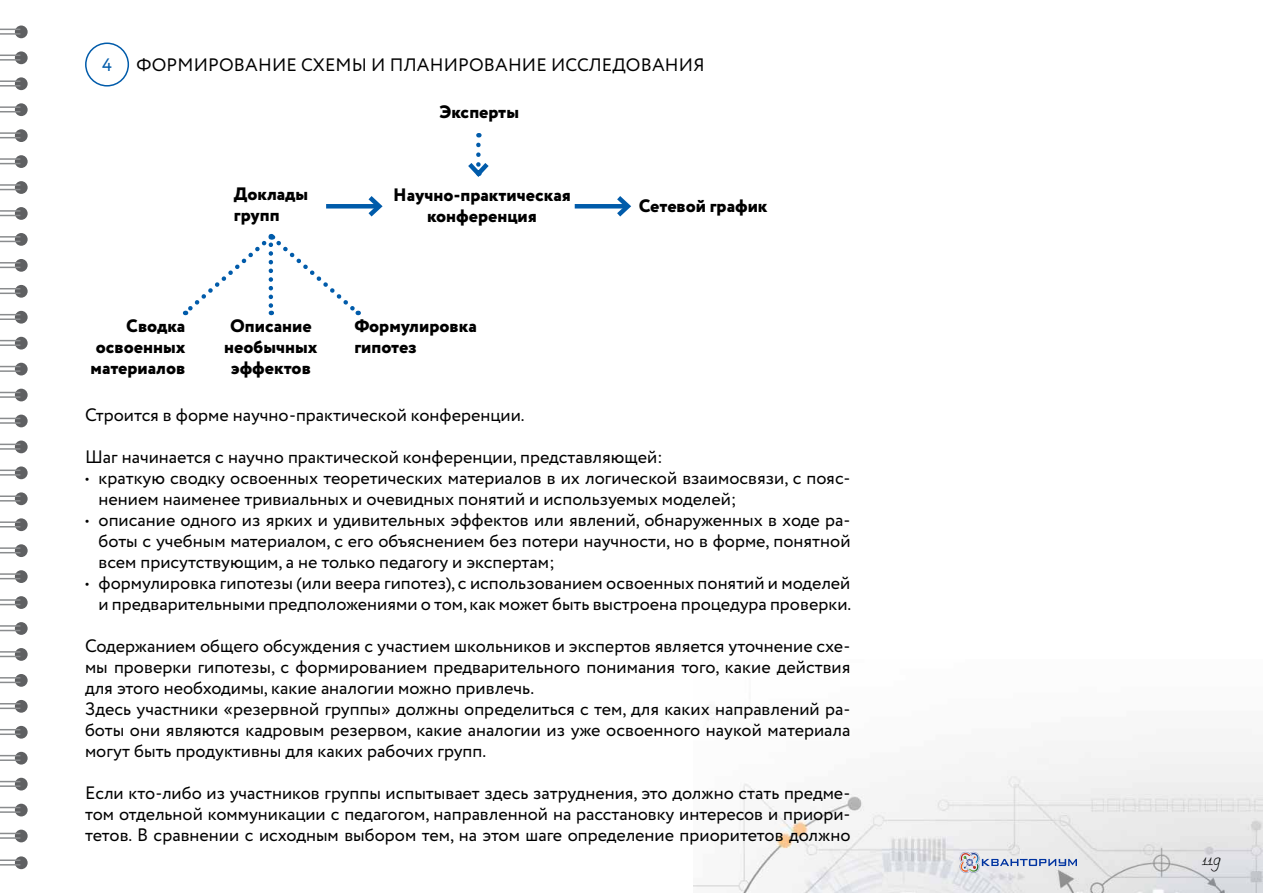
<style>
.page{position:relative;width:1263px;height:893px;background:#fff}
.page>*{position:absolute;margin:0;border:0;box-sizing:border-box;transform-origin:0 0}
.t1{font:18px/21px "Circe";color:#000}
.t2{font:800 18px/21px "Circe";color:#000;text-align:center}
.t3{font:18px "Circe";color:#005baa}
.t4{font:15px "Bad Script";color:#000}
</style>
<div class="page">
<img style="left:693px;top:708px;width:570px;height:185px">
<svg style="left:959px;top:851px;width:118px;height:22px;background:#c7ccda"></svg>
<div style="left:15px;top:26px;width:13px;height:12px;background:#5f6062;border-radius:50%"></div>
<svg style="left:0;top:29px;width:20px;height:1px"></svg>
<hr style="left:0;top:33px;width:20px;height:2px;background:#8a8c8e">
<svg style="left:15px;top:51px;width:13px;height:13px"></svg>
<svg style="left:0;top:55px;width:20px;height:1px"></svg>
<hr style="left:0;top:59px;width:20px;height:2px;background:#8a8c8e">
<div style="left:15px;top:77px;width:13px;height:13px;background:#5f6062;border-radius:50%"></div>
<hr style="left:0;top:80px;width:20px;height:2px;background:#8a8c8e">
<hr style="left:0;top:85px;width:20px;height:2px;background:#8a8c8e">
<svg style="left:15px;top:103px;width:13px;height:13px"></svg>
<hr style="left:0;top:106px;width:20px;height:2px;background:#8a8c8e">
<svg style="left:0;top:111px;width:20px;height:1px"></svg>
<svg style="left:15px;top:129px;width:13px;height:13px"></svg>
<hr style="left:0;top:132px;width:20px;height:2px;background:#8a8c8e">
<svg style="left:0;top:137px;width:20px;height:1px"></svg>
<svg style="left:15px;top:155px;width:13px;height:13px"></svg>
<hr style="left:0;top:158px;width:20px;height:2px;background:#8a8c8e">
<svg style="left:0;top:163px;width:20px;height:1px"></svg>
<svg style="left:15px;top:181px;width:13px;height:13px"></svg>
<hr style="left:0;top:184px;width:20px;height:2px;background:#8a8c8e">
<svg style="left:0;top:189px;width:20px;height:1px"></svg>
<div style="left:15px;top:207px;width:13px;height:13px;background:#5f6062;border-radius:50%"></div>
<hr style="left:0;top:210px;width:20px;height:2px;background:#8a8c8e">
<svg style="left:0;top:215px;width:20px;height:1px"></svg>
<svg style="left:15px;top:233px;width:13px;height:13px"></svg>
<hr style="left:0;top:236px;width:20px;height:2px;background:#8a8c8e">
<svg style="left:0;top:241px;width:20px;height:1px"></svg>
<svg style="left:15px;top:259px;width:13px;height:13px"></svg>
<hr style="left:0;top:262px;width:20px;height:2px;background:#8a8c8e">
<svg style="left:0;top:267px;width:20px;height:1px"></svg>
<svg style="left:15px;top:285px;width:13px;height:13px"></svg>
<svg style="left:0;top:288px;width:20px;height:6px"></svg>
<svg style="left:15px;top:311px;width:13px;height:13px"></svg>
<svg style="left:0;top:314px;width:20px;height:1px"></svg>
<hr style="left:0;top:318px;width:20px;height:2px;background:#8a8c8e">
<svg style="left:15px;top:337px;width:13px;height:13px"></svg>
<svg style="left:0;top:340px;width:20px;height:1px"></svg>
<hr style="left:0;top:344px;width:20px;height:2px;background:#8a8c8e">
<div style="left:15px;top:363px;width:13px;height:12px;background:#5f6062;border-radius:50%"></div>
<svg style="left:0;top:366px;width:20px;height:1px"></svg>
<hr style="left:0;top:370px;width:20px;height:2px;background:#8a8c8e">
<div style="left:15px;top:389px;width:13px;height:12px;background:#5f6062;border-radius:50%"></div>
<svg style="left:0;top:392px;width:20px;height:1px"></svg>
<hr style="left:0;top:396px;width:20px;height:2px;background:#8a8c8e">
<div style="left:15px;top:415px;width:13px;height:12px;background:#5f6062;border-radius:50%"></div>
<svg style="left:0;top:418px;width:20px;height:1px"></svg>
<hr style="left:0;top:422px;width:20px;height:2px;background:#8a8c8e">
<div style="left:15px;top:441px;width:13px;height:12px;background:#5f6062;border-radius:50%"></div>
<svg style="left:0;top:444px;width:20px;height:1px"></svg>
<hr style="left:0;top:448px;width:20px;height:2px;background:#8a8c8e">
<svg style="left:15px;top:466px;width:13px;height:13px"></svg>
<svg style="left:0;top:470px;width:20px;height:1px"></svg>
<hr style="left:0;top:474px;width:20px;height:2px;background:#8a8c8e">
<div style="left:15px;top:492px;width:13px;height:13px;background:#5f6062;border-radius:50%"></div>
<hr style="left:0;top:495px;width:20px;height:2px;background:#8a8c8e">
<hr style="left:0;top:500px;width:20px;height:2px;background:#8a8c8e">
<svg style="left:15px;top:518px;width:13px;height:13px"></svg>
<hr style="left:0;top:521px;width:20px;height:2px;background:#8a8c8e">
<svg style="left:0;top:526px;width:20px;height:1px"></svg>
<svg style="left:15px;top:544px;width:13px;height:13px"></svg>
<hr style="left:0;top:547px;width:20px;height:2px;background:#8a8c8e">
<svg style="left:0;top:552px;width:20px;height:1px"></svg>
<svg style="left:15px;top:570px;width:13px;height:13px"></svg>
<hr style="left:0;top:573px;width:20px;height:2px;background:#8a8c8e">
<svg style="left:0;top:578px;width:20px;height:1px"></svg>
<svg style="left:15px;top:596px;width:13px;height:13px"></svg>
<hr style="left:0;top:599px;width:20px;height:2px;background:#8a8c8e">
<svg style="left:0;top:604px;width:20px;height:1px"></svg>
<div style="left:15px;top:622px;width:13px;height:13px;background:#5f6062;border-radius:50%"></div>
<hr style="left:0;top:625px;width:20px;height:2px;background:#8a8c8e">
<svg style="left:0;top:630px;width:20px;height:1px"></svg>
<div style="left:15px;top:648px;width:13px;height:13px;background:#5f6062;border-radius:50%"></div>
<hr style="left:0;top:651px;width:20px;height:2px;background:#8a8c8e">
<svg style="left:0;top:656px;width:20px;height:1px"></svg>
<svg style="left:15px;top:674px;width:13px;height:13px"></svg>
<hr style="left:0;top:677px;width:20px;height:2px;background:#8a8c8e">
<svg style="left:0;top:682px;width:20px;height:1px"></svg>
<svg style="left:15px;top:700px;width:13px;height:13px"></svg>
<svg style="left:0;top:703px;width:20px;height:6px"></svg>
<svg style="left:15px;top:726px;width:13px;height:13px"></svg>
<svg style="left:0;top:729px;width:20px;height:1px"></svg>
<hr style="left:0;top:733px;width:20px;height:2px;background:#8a8c8e">
<svg style="left:15px;top:752px;width:13px;height:13px"></svg>
<svg style="left:0;top:755px;width:20px;height:1px"></svg>
<hr style="left:0;top:759px;width:20px;height:2px;background:#8a8c8e">
<div style="left:15px;top:778px;width:13px;height:12px;background:#5f6062;border-radius:50%"></div>
<svg style="left:0;top:781px;width:20px;height:1px"></svg>
<hr style="left:0;top:785px;width:20px;height:2px;background:#8a8c8e">
<div style="left:15px;top:804px;width:13px;height:12px;background:#5f6062;border-radius:50%"></div>
<svg style="left:0;top:807px;width:20px;height:1px"></svg>
<hr style="left:0;top:811px;width:20px;height:2px;background:#8a8c8e">
<div style="left:15px;top:830px;width:13px;height:12px;background:#5f6062;border-radius:50%"></div>
<svg style="left:0;top:833px;width:20px;height:1px"></svg>
<hr style="left:0;top:837px;width:20px;height:2px;background:#8a8c8e">
<div style="left:15px;top:856px;width:13px;height:13px;background:#5f6062;border-radius:50%"></div>
<hr style="left:0;top:859px;width:20px;height:2px;background:#8a8c8e">
<hr style="left:0;top:864px;width:20px;height:2px;background:#8a8c8e">
<div style="left:85px;top:43px;width:44px;height:44px;border:2px solid #005baa;border-radius:50%"></div>
<svg style="left:468px;top:145px;width:21px;height:32px"></svg>
<div style="left:575px;top:204px;width:53px;height:5px;background:#005baa"></div>
<svg style="left:612px;top:196px;width:19px;height:21px"></svg>
<div style="left:326px;top:204px;width:53px;height:5px;background:#005baa"></div>
<svg style="left:364px;top:196px;width:19px;height:21px"></svg>
<svg style="left:182px;top:234px;width:179px;height:82px"></svg>
<p class="t3" style="left:102px;top:53px;width:11px">4</p>
<p class="t1" style="left:137px;top:55px;width:569px">Формирование схемы и планирование исследования</p>
<p class="t2" style="left:439px;top:103px;width:81px">Эксперты</p>
<p class="t2" style="left:234px;top:185px;width:76px;text-align:left">Доклады групп</p>
<p class="t2" style="left:639px;top:196px;width:130px">Сетевой график</p>
<p class="t2" style="left:393px;top:186px;width:179px">Научно-практическая конференция</p>
<p class="t2" style="left:91px;top:316px;width:96px;text-align:justify;text-indent:36px">Сводка освоенных материалов</p>
<p class="t2" style="left:224px;top:316px;width:95px">Описание необычных эффектов</p>
<p class="t2" style="left:354px;top:316px;width:124px;text-align:left">Формулировка гипотез</p>
<p class="t1" style="left:85px;top:405px;width:441px">Строится в форме научно-практической конференции.</p>
<p class="t1" style="left:85px;top:447px;width:579px">Шаг начинается с научно практической конференции, представляющей:</p>
<p class="t1" style="left:99px;top:468px;width:753px;text-indent:-13px">• краткую сводку освоенных теоретических материалов в их логической взаимосвязи, с пояс&shy;нением наименее тривиальных и очевидных понятий и используемых моделей;</p>
<p class="t1" style="left:99px;top:510px;width:753px;text-align:justify;text-indent:-13px">• описание одного из ярких и удивительных эффектов или явлений, обнаруженных в ходе ра&shy;боты с учебным материалом, с его объяснением без потери научности, но в форме, понятной всем присутствующим, а не только педагогу и экспертам;</p>
<p class="t1" style="left:85px;top:573px;width:768px;text-align:right">• формулировка гипотезы (или веера гипотез), с использованием освоенных понятий и моделей и предварительными предположениями о том, как может быть выстроена процедура проверки.</p>
<p class="t1" style="left:85px;top:636px;width:767px">Содержанием общего обсуждения с участием школьников и экспертов является уточнение схе&shy;мы проверки гипотезы, с формированием предварительного понимания того, какие действия для этого необходимы, какие аналогии можно привлечь.<br>Здесь участники «резервной группы» должны определиться с тем, для каких направлений ра&shy;боты они являются кадровым резервом, какие аналогии из уже освоенного наукой материала могут быть продуктивны для каких рабочих групп.</p>
<p class="t1" style="left:85px;top:783px;width:767px;text-align:justify">Если кто-либо из участников группы испытывает здесь затруднения, это должно стать предме&shy;том отдельной коммуникации с педагогом, направленной на расстановку интересов и приори&shy;тетов. В сравнении с исходным выбором тем, на этом шаге определение приоритетов должно</p>
<p class="t4" style="left:1203px;top:851px;width:19px">119</p>
</div>
